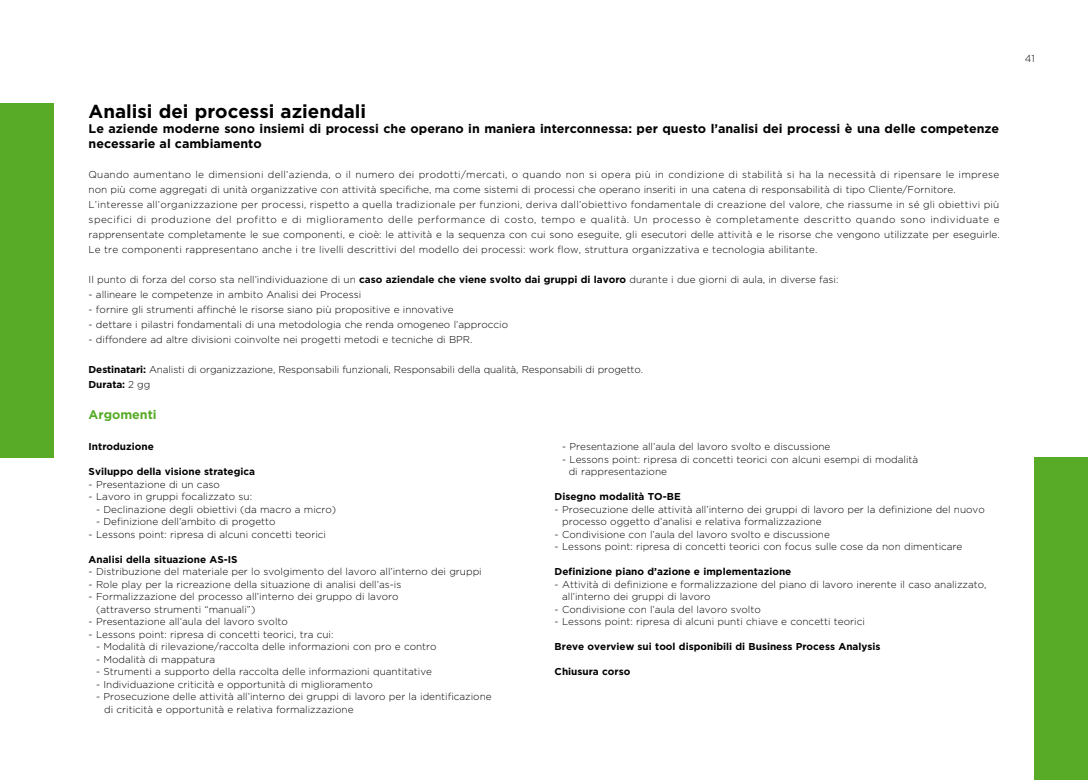
<style>
.page{position:relative;width:1088px;height:780px;background:#fff}
.page>*{position:absolute;margin:0;border:0;box-sizing:border-box;transform-origin:0 0}
.t1{font:700 18.75px "Gotham";color:#000}
.t2{font:700 12.5px/15px "Gotham";color:#000}
.t3{font:700 12.5px "Gotham";color:#57ab27}
.t4{font:300 10px/12.5px "Gotham";color:#000}
.t5{font:300 10px/15px "Gotham";letter-spacing:.02em;color:#000}
.t6{font:700 10px "Gotham";color:#000}
.s1{font-weight:700}
</style>
<div class="page">
<div style="left:1035px;top:457px;width:53px;height:323px;background:#57ab27"></div>
<div style="left:0;top:103px;width:53px;height:354px;background:#57ab27"></div>
<h1 class="t1" style="left:89px;top:101px;width:279px">Analisi dei processi aziendali</h1>
<p class="t2" style="left:89px;top:121px;width:912px">Le aziende moderne sono insiemi di processi che operano in maniera interconnessa: per questo l’analisi dei processi è una delle competenze necessarie al cambiamento</p>
<p class="t5" style="left:89px;top:167px;width:912px">Quando aumentano le dimensioni dell’azienda, o il numero dei prodotti/mercati, o quando non si opera più in condizione di stabilità si ha la necessità di ripensare le imprese non più come aggregati di unità organizzative con attività specifiche, ma come sistemi di processi che operano inseriti in una catena di responsabilità di tipo Cliente/Fornitore.<br>L’interesse all’organizzazione per processi, rispetto a quella tradizionale per funzioni, deriva dall’obiettivo fondamentale di creazione del valore, che riassume in sé gli obiettivi più specifici di produzione del profitto e di miglioramento delle performance di costo, tempo e qualità. Un processo è completamente descritto quando sono individuate e rapprensentate completamente le sue componenti, e cioè: le attività e la sequenza con cui sono eseguite, gli esecutori delle attività e le risorse che vengono utilizzate per eseguirle.<br>Le tre componenti rappresentano anche i tre livelli descrittivi del modello dei processi: work flow, struttura organizzativa e tecnologia abilitante.</p>
<p class="t4" style="left:89px;top:273px;width:751px">Il punto di forza del corso sta nell’individuazione di un <span class="s1">caso aziendale che viene svolto dai gruppi di lavoro</span> durante i due giorni di aula, in diverse fasi:</p>
<p class="t4" style="left:89px;top:288px;width:274px">- allineare le competenze in ambito Analisi dei Processi</p>
<p class="t4" style="left:89px;top:303px;width:367px">- fornire gli strumenti affinché le risorse siano più propositive e innovative</p>
<p class="t4" style="left:89px;top:318px;width:421px">- dettare i pilastri fondamentali di una metodologia che renda omogeneo l’approccio</p>
<p class="t4" style="left:89px;top:333px;width:385px">- diffondere ad altre divisioni coinvolte nei progetti metodi e tecniche di BPR.</p>
<p class="t4" style="left:89px;top:362px;width:556px;line-height:15px"><span class="s1">Destinatari:</span> Analisti di organizzazione, Responsabili funzionali, Responsabili della qualità, Responsabili di progetto.<br><span class="s1">Durata:</span> 2 gg</p>
<p class="t3" style="left:89px;top:407px;width:70px">Argomenti</p>
<p class="t6" style="left:89px;top:440px;width:67px">Introduzione</p>
<p class="t6" style="left:89px;top:465px;width:168px">Sviluppo della visione strategica</p>
<p class="t4" style="left:89px;top:477px;width:133px">- Presentazione di un caso</p>
<p class="t4" style="left:89px;top:490px;width:165px">- Lavoro in gruppi focalizzato su:</p>
<p class="t4" style="left:96px;top:502px;width:242px">- Declinazione degli obiettivi (da macro a micro)</p>
<p class="t4" style="left:96px;top:515px;width:181px">- Definizione dell’ambito di progetto</p>
<p class="t4" style="left:89px;top:527px;width:239px">- Lessons point: ripresa di alcuni concetti teorici</p>
<p class="t6" style="left:89px;top:553px;width:151px">Analisi della situazione AS-IS</p>
<p class="t4" style="left:89px;top:565px;width:395px">- Distribuzione del materiale per lo svolgimento del lavoro all’interno dei gruppi</p>
<p class="t4" style="left:89px;top:577px;width:314px">- Role play per la ricreazione della situazione di analisi dell’as-is</p>
<p class="t4" style="left:96px;top:590px;width:304px;text-indent:-8px">- Formalizzazione del processo all’interno dei gruppo di lavoro (attraverso strumenti “manuali”)</p>
<p class="t4" style="left:89px;top:615px;width:201px">- Presentazione all’aula del lavoro svolto</p>
<p class="t4" style="left:89px;top:627px;width:246px">- Lessons point: ripresa di concetti teorici, tra cui:</p>
<p class="t4" style="left:96px;top:640px;width:342px">- Modalità di rilevazione/raccolta delle informazioni con pro e contro</p>
<p class="t4" style="left:96px;top:652px;width:121px">- Modalità di mappatura</p>
<p class="t4" style="left:96px;top:665px;width:337px">- Strumenti a supporto della raccolta delle informazioni quantitative</p>
<p class="t4" style="left:96px;top:677px;width:278px">- Individuazione criticità e opportunità di miglioramento</p>
<p class="t4" style="left:104px;top:690px;width:389px;text-indent:-8px">- Prosecuzione delle attività all’interno dei gruppi di lavoro per la identificazione di criticità e opportunità e relativa formalizzazione</p>
<p class="t4" style="left:562px;top:440px;width:270px">- Presentazione all’aula del lavoro svolto e discussione</p>
<p class="t4" style="left:569px;top:452px;width:351px;text-indent:-7px">- Lessons point: ripresa di concetti teorici con alcuni esempi di modalità di rappresentazione</p>
<p class="t6" style="left:555px;top:490px;width:128px">Disegno modalità TO-BE</p>
<p class="t4" style="left:562px;top:502px;width:424px;text-indent:-7px">- Prosecuzione delle attività all’interno dei gruppi di lavoro per la definizione del nuovo processo oggetto d’analisi e relativa formalizzazione</p>
<p class="t4" style="left:555px;top:527px;width:277px">- Condivisione con l’aula del lavoro svolto e discussione</p>
<p class="t4" style="left:555px;top:540px;width:409px">- Lessons point: ripresa di concetti teorici con focus sulle cose da non dimenticare</p>
<p class="t6" style="left:555px;top:565px;width:238px">Definizione piano d’azione e implementazione</p>
<p class="t4" style="left:562px;top:577px;width:426px;text-indent:-8px">- Attività di definizione e formalizzazione del piano di lavoro inerente il caso analizzato, all’interno dei gruppi di lavoro</p>
<p class="t4" style="left:555px;top:602px;width:208px">- Condivisione con l’aula del lavoro svolto</p>
<p class="t4" style="left:555px;top:615px;width:312px">- Lessons point: ripresa di alcuni punti chiave e concetti teorici</p>
<p class="t6" style="left:555px;top:640px;width:327px">Breve overview sui tool disponibili di Business Process Analysis</p>
<p class="t6" style="left:555px;top:665px;width:77px">Chiusura corso</p>
<p class="t4" style="left:1025px;top:52px;width:11px">41</p>
</div>
